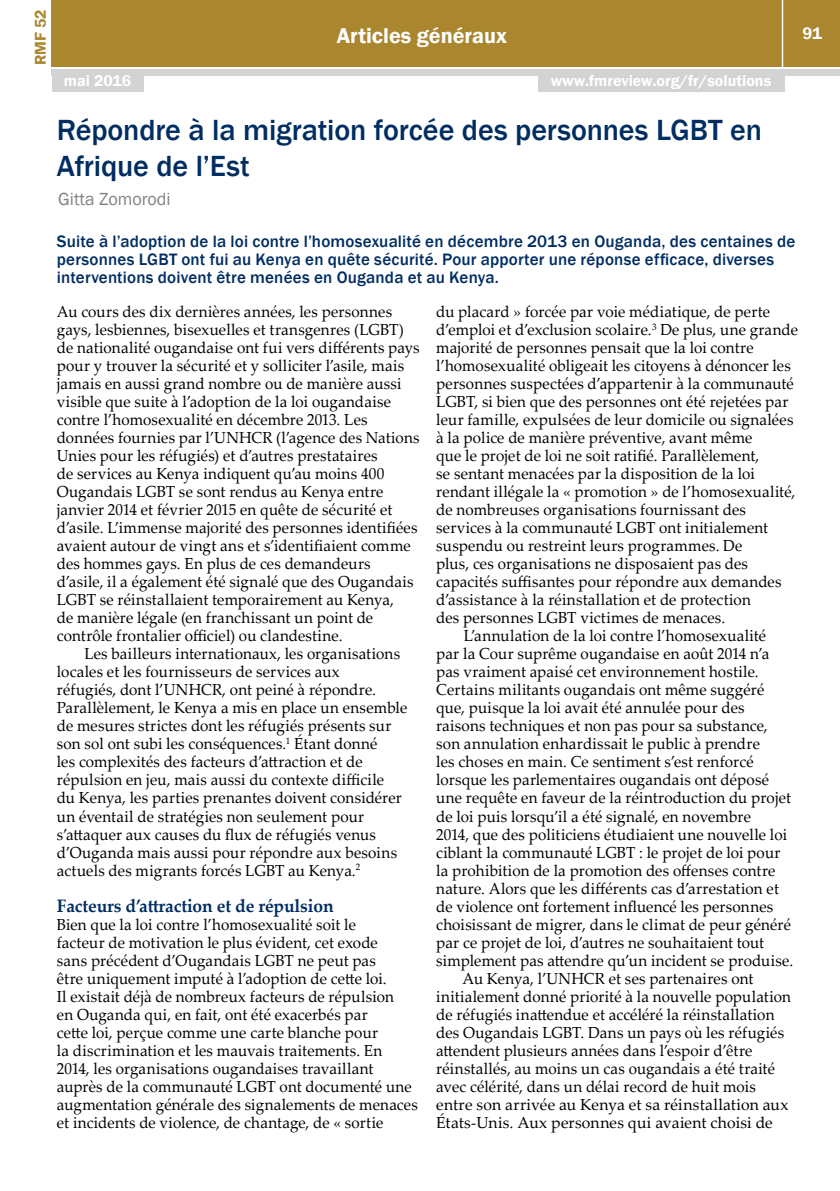
<style>
.page{position:relative;width:840px;height:1191px;background:#fff}
.page>*{position:absolute;margin:0;border:0;box-sizing:border-box;transform-origin:0 0}
.t1{font:500 30px/36px "Franklin Gothic";letter-spacing:-.005em;color:#002d62}
.t2{font:600 22px "Franklin Gothic";color:#fff}
.t3{font:700 18px "Palatino Linotype";letter-spacing:-.01em;color:#002d62}
.t4{font:18px "Franklin Gothic";color:#808285}
.t5{font:500 17px/18px "Franklin Gothic";letter-spacing:.01em;color:#002d62}
.t6{font:600 17px "Franklin Gothic";color:#fff}
.t7{font:16px/18px "Palatino Linotype";letter-spacing:.01em;color:#000;scale:.95 1}
.t8{font:16px "Palatino Linotype";letter-spacing:.01em;color:#000}
.t9{font:600 16px "Franklin Gothic";color:#fff}
.t10{font:600 16px "Franklin Gothic";color:#aa862f}
</style>
<div class="page">
<div style="left:52px;top:0;width:787px;height:66px;background:#aa862f"></div>
<div style="left:52px;top:69px;width:787px;height:6px;background:#d1d3d4"></div>
<hr style="left:781px;top:0;width:1px;height:68px;background:#fff">
<div style="left:52px;top:74px;width:91px;height:18px;background:#d1d3d4"></div>
<div style="left:537px;top:74px;width:247px;height:18px;background:#d1d3d4"></div>
<p class="t10" style="left:31px;top:65px;width:57px;rotate:-90deg">RMF 52</p>
<h2 class="t2" style="left:337px;top:22px;width:171px">Articles généraux</h2>
<p class="t6" style="left:801px;top:23px;width:21px">91</p>
<p class="t9" style="left:64px;top:71px;width:69px">mai 2016</p>
<p class="t9" style="left:550px;top:71px;width:222px">www.fmreview.org/fr/solutions</p>
<h1 class="t1" style="left:57px;top:112px;width:706px">Répondre à la migration forcée des personnes LGBT en<br>Afrique de l’Est</h1>
<p class="t4" style="left:58px;top:188px;width:114px">Gitta Zomorodi</p>
<p class="t5" style="left:57px;top:233px;width:739px">Suite à l’adoption de la loi contre l’homosexualité en décembre 2013 en Ouganda, des centaines de personnes LGBT ont fui au Kenya en quête sécurité. Pour apporter une réponse efficace, diverses interventions doivent être menées en Ouganda et au Kenya.</p>
<p class="t7" style="left:57px;top:302px;width:383px">Au cours des dix dernières années, les personnes gays, lesbiennes, bisexuelles et transgenres (LGBT) de nationalité ougandaise ont fui vers différents pays pour y trouver la sécurité et y solliciter l’asile, mais jamais en aussi grand nombre ou de manière aussi visible que suite à l’adoption de la loi ougandaise contre l’homosexualité en décembre 2013. Les données fournies par l’UNHCR (l’agence des Nations Unies pour les réfugiés) et d’autres prestataires<br>de services au Kenya indiquent qu’au moins 400<br>Ougandais LGBT se sont rendus au Kenya entre janvier 2014 et février 2015 en quête de sécurité et d’asile. L’immense majorité des personnes identifiées avaient autour de vingt ans et s’identifiaient comme des hommes gays. En plus de ces demandeurs d’asile, il a également été signalé que des Ougandais LGBT se réinstallaient temporairement au Kenya,<br>de manière légale (en franchissant un point de contrôle frontalier officiel) ou clandestine.</p>
<p class="t7" style="left:57px;top:644px;width:370px;text-indent:27px">Les bailleurs internationaux, les organisations locales et les fournisseurs de services aux<br>réfugiés, dont l’UNHCR, ont peiné à répondre.<br>Parallèlement, le Kenya a mis en place un ensemble de mesures strictes dont les réfugiés présents sur son sol ont subi les conséquences.<sup>1</sup> Étant donné<br>les complexités des facteurs d’attraction et de répulsion en jeu, mais aussi du contexte difficile<br>du Kenya, les parties prenantes doivent considérer un éventail de stratégies non seulement pour s’attaquer aux causes du flux de réfugiés venus d’Ouganda mais aussi pour répondre aux besoins actuels des migrants forcés LGBT au Kenya.<sup>2</sup></p>
<p class="t3" style="left:57px;top:892px;width:278px">Facteurs d’attraction et de répulsion</p>
<p class="t7" style="left:57px;top:914px;width:381px">Bien que la loi contre l’homosexualité soit le<br>facteur de motivation le plus évident, cet exode<br>sans précédent d’Ougandais LGBT ne peut pas<br>être uniquement imputé à l’adoption de cette loi.<br>Il existait déjà de nombreux facteurs de répulsion<br>en Ouganda qui, en fait, ont été exacerbés par<br>cette loi, perçue comme une carte blanche pour<br>la discrimination et les mauvais traitements. En 2014, les organisations ougandaises travaillant auprès de la communauté LGBT ont documenté une augmentation générale des signalements de menaces et incidents de violence, de chantage, de « sortie</p>
<p class="t7" style="left:436px;top:302px;width:353px">du placard » forcée par voie médiatique, de perte</p>
<p class="t7" style="left:436px;top:320px;width:382px">d’emploi et d’exclusion scolaire.<sup>3</sup> De plus, une grande</p>
<p class="t7" style="left:436px;top:338px;width:335px">majorité de personnes pensait que la loi contre</p>
<p class="t7" style="left:436px;top:356px;width:374px">l’homosexualité obligeait les citoyens à dénoncer les</p>
<p class="t7" style="left:436px;top:374px;width:377px">personnes suspectées d’appartenir à la communauté</p>
<p class="t7" style="left:436px;top:392px;width:372px">LGBT, si bien que des personnes ont été rejetées par</p>
<p class="t7" style="left:436px;top:410px;width:377px">leur famille, expulsées de leur domicile ou signalées</p>
<p class="t7" style="left:436px;top:428px;width:334px">à la police de manière préventive, avant même</p>
<p class="t7" style="left:436px;top:446px;width:341px">que le projet de loi ne soit ratifié. Parallèlement,</p>
<p class="t7" style="left:436px;top:464px;width:336px">se sentant menacées par la disposition de la loi</p>
<p class="t7" style="left:436px;top:482px;width:379px">rendant illégale la « promotion » de l’homosexualité,</p>
<p class="t7" style="left:436px;top:500px;width:327px">de nombreuses organisations fournissant des</p>
<p class="t7" style="left:436px;top:518px;width:351px">services à la communauté LGBT ont initialement</p>
<p class="t7" style="left:436px;top:536px;width:323px">suspendu ou restreint leurs programmes. De</p>
<p class="t7" style="left:436px;top:554px;width:329px">plus, ces organisations ne disposaient pas des</p>
<p class="t7" style="left:436px;top:572px;width:365px">capacités suffisantes pour répondre aux demandes</p>
<p class="t7" style="left:436px;top:590px;width:332px">d’assistance à la réinstallation et de protection</p>
<p class="t7" style="left:436px;top:608px;width:305px">des personnes LGBT victimes de menaces.</p>
<p class="t7" style="left:463px;top:626px;width:320px">L’annulation de la loi contre l’homosexualité</p>
<p class="t7" style="left:436px;top:644px;width:352px">par la Cour suprême ougandaise en août 2014 n’a</p>
<p class="t7" style="left:436px;top:662px;width:341px">pas vraiment apaisé cet environnement hostile.</p>
<p class="t7" style="left:436px;top:680px;width:346px">Certains militants ougandais ont même suggéré</p>
<p class="t7" style="left:436px;top:698px;width:326px">que, puisque la loi avait été annulée pour des</p>
<p class="t7" style="left:436px;top:716px;width:350px">raisons techniques et non pas pour sa substance,</p>
<p class="t7" style="left:436px;top:734px;width:342px">son annulation enhardissait le public à prendre</p>
<p class="t7" style="left:436px;top:752px;width:335px">les choses en main. Ce sentiment s’est renforcé</p>
<p class="t7" style="left:436px;top:770px;width:352px">lorsque les parlementaires ougandais ont déposé</p>
<p class="t7" style="left:436px;top:788px;width:375px">une requête en faveur de la réintroduction du projet</p>
<p class="t7" style="left:436px;top:806px;width:333px">de loi puis lorsqu’il a été signalé, en novembre</p>
<p class="t7" style="left:436px;top:824px;width:370px">2014, que des politiciens étudiaient une nouvelle loi</p>
<p class="t7" style="left:436px;top:842px;width:364px">ciblant la communauté LGBT : le projet de loi pour</p>
<p class="t7" style="left:436px;top:860px;width:358px">la prohibition de la promotion des offenses contre</p>
<p class="t7" style="left:436px;top:878px;width:362px">nature. Alors que les différents cas d’arrestation et</p>
<p class="t7" style="left:436px;top:896px;width:356px">de violence ont fortement influencé les personnes</p>
<p class="t7" style="left:436px;top:914px;width:375px">choisissant de migrer, dans le climat de peur généré</p>
<p class="t7" style="left:436px;top:932px;width:346px">par ce projet de loi, d’autres ne souhaitaient tout</p>
<p class="t7" style="left:436px;top:950px;width:377px">simplement pas attendre qu’un incident se produise.</p>
<p class="t7" style="left:462px;top:968px;width:308px">Au Kenya, l’UNHCR et ses partenaires ont</p>
<p class="t7" style="left:436px;top:986px;width:375px">initialement donné priorité à la nouvelle population</p>
<p class="t7" style="left:436px;top:1004px;width:357px">de réfugiés inattendue et accéléré la réinstallation</p>
<p class="t7" style="left:436px;top:1022px;width:367px">des Ougandais LGBT. Dans un pays où les réfugiés</p>
<p class="t7" style="left:436px;top:1040px;width:334px">attendent plusieurs années dans l’espoir d’être</p>
<p class="t7" style="left:436px;top:1058px;width:358px">réinstallés, au moins un cas ougandais a été traité</p>
<p class="t7" style="left:436px;top:1076px;width:338px">avec célérité, dans un délai record de huit mois</p>
<p class="t8" style="left:436px;top:1092px;width:353px">entre son arrivée au Kenya et sa réinstallation aux</p>
<p class="t8" style="left:436px;top:1110px;width:338px">États-Unis. Aux personnes qui avaient choisi de</p>
</div>
